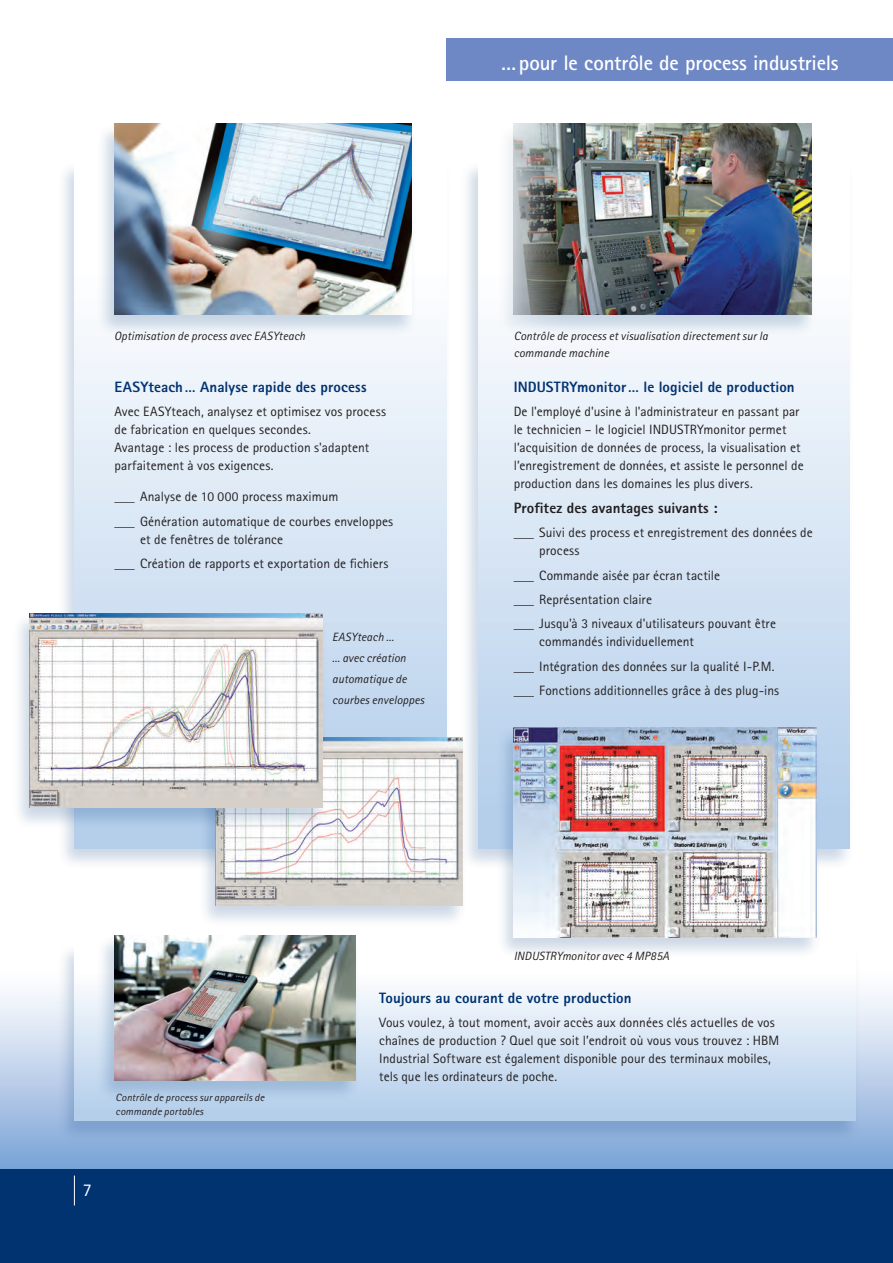
<style>
.page{position:relative;width:893px;height:1263px;background:#fff}
.page>*{position:absolute;margin:0;border:0;box-sizing:border-box;transform-origin:0 0}
.t1{font:700 21px "Agfa Rotis Sans Serif";letter-spacing:-.005em;color:#fff}
.t2{font:18px "Agfa Rotis Sans Serif";color:#fff}
.t3{font:800 15px "Agfa Rotis Sans Serif";letter-spacing:.005em;color:#013371}
.t4{font:800 15px "Agfa Rotis Sans Serif";letter-spacing:.005em;color:#231f20}
.t5{font:13.5px/18px "Rotis Sans Serif";letter-spacing:.005em;color:#231f20}
.t6{font:13.5px/24.5px "Rotis Sans Serif";letter-spacing:.005em;color:#231f20;scale:3 1}
.t7{font:italic 12px/20.9px "Rotis Sans Serif";letter-spacing:.01em;color:#231f20}
.t8{font:italic 10.5px/14px "Rotis Sans Serif";letter-spacing:.015em;color:#231f20}
</style>
<div class="page">
<svg style="left:0;top:993px;width:893px;height:176px;background:#98b9df"></svg>
<div style="left:57px;top:161px;width:395px;height:709px;background:#013b7f;opacity:.2"></div>
<svg style="left:75px;top:162px;width:372px;height:686px"></svg>
<div style="left:460px;top:161px;width:395px;height:710px;background:#013b7f;opacity:.2"></div>
<div style="left:478px;top:162px;width:372px;height:686px;background:linear-gradient(to bottom,#fff,#b1cdea)"></div>
<div style="left:197px;top:736px;width:270px;height:192px;background:#013b7f;opacity:.2"></div>
<img style="left:215px;top:737px;width:247px;height:169px">
<div style="left:12px;top:612px;width:316px;height:218px;background:#013b7f;opacity:.2"></div>
<img style="left:30px;top:613px;width:293px;height:195px">
<div style="left:496px;top:122px;width:320px;height:215px;background:#013b7f;opacity:.2"></div>
<img style="left:514px;top:123px;width:297px;height:192px">
<div style="left:96px;top:122px;width:321px;height:215px;background:#013b7f;opacity:.2"></div>
<img style="left:114px;top:123px;width:298px;height:192px">
<div style="left:57px;top:943px;width:804px;height:200px;background:#013b7f;opacity:.2"></div>
<div style="left:75px;top:944px;width:781px;height:176px;background:linear-gradient(to bottom,#fff,#b2cdea)"></div>
<div style="left:96px;top:934px;width:265px;height:168px;background:#013b7f;opacity:.2"></div>
<img style="left:114px;top:935px;width:242px;height:145px">
<div style="left:496px;top:726px;width:325px;height:234px;background:#013b7f;opacity:.2"></div>
<img style="left:514px;top:727px;width:302px;height:211px">
<div style="left:0;top:1169px;width:893px;height:94px;background:#013371"></div>
<hr style="left:74px;top:1175px;width:1px;height:30px;background:#fff">
<div style="left:447px;top:38px;width:446px;height:43px;background:#6d88c5"></div>
<h1 class="t1" style="left:501px;top:50px;width:339px">…pour le contrôle de process industriels</h1>
<p class="t7" style="left:114px;top:326px;width:193px">Optimisation de process avec EASYteach</p>
<p class="t3" style="left:115px;top:377px;width:254px">EASYteach… Analyse rapide des process</p>
<p class="t5" style="left:115px;top:403px;width:273px">Avec EASYteach, analysez et optimisez vos process de fabrication en quelques secondes.<br>Avantage : les process de production s'adaptent parfaitement à vos exigences.</p>
<p class="t6" style="left:115px;top:484px;width:94px">_ Analyse de 10 000 process maximum<br>_ Génération automatique de courbes enveloppes</p>
<p class="t5" style="left:115px;top:527px;width:275px;line-height:24.5px;text-indent:26px">et de fenêtres de tolérance<br>_ Création de rapports et exportation de fichiers</p>
<p class="t7" style="left:332px;top:627px;width:94px">EASYteach ...<br>... avec création automatique de courbes enveloppes</p>
<p class="t7" style="left:514px;top:328px;width:256px;line-height:16.5px">Contrôle de process et visualisation directement sur la commande machine</p>
<p class="t3" style="left:514px;top:377px;width:282px">INDUSTRYmonitor… le logiciel de production</p>
<p class="t5" style="left:514px;top:403px;width:292px">De l'employé d'usine à l'administrateur en passant par le technicien – le logiciel INDUSTRYmonitor permet l’acquisition de données de process, la visualisation et l’enregistrement de données, et assiste le personnel de production dans les domaines les plus divers.</p>
<p class="t4" style="left:514px;top:498px;width:205px">Profitez des avantages suivants :</p>
<p class="t6" style="left:539px;top:523px;width:93px;line-height:18px;text-indent:-26px">_ Suivi des process et enregistrement des données de process</p>
<p class="t6" style="left:514px;top:563px;width:89px">_ Commande aisée par écran tactile<br>_ Représentation claire<br>_ Jusqu'à 3 niveaux d'utilisateurs pouvant être</p>
<p class="t5" style="left:514px;top:629px;width:267px;line-height:24.5px;text-indent:26px">commandés individuellement<br>_ Intégration des données sur la qualité I-P.M. _ Fonctions additionnelles grâce à des plug-ins</p>
<p class="t8" style="left:116px;top:1091px;width:150px">Contrôle de process sur appareils de commande portables</p>
<h2 class="t2" style="left:83px;top:1179px;width:10px">7</h2>
<p class="t7" style="left:514px;top:946px;width:157px">INDUSTRYmonitor avec 4 MP85A</p>
<p class="t3" style="left:379px;top:988px;width:254px">Toujours au courant de votre production</p>
<p class="t5" style="left:379px;top:1013px;width:401px">Vous voulez, à tout moment, avoir accès aux données clés actuelles de vos chaînes de production ? Quel que soit l’endroit où vous vous trouvez : HBM Industrial Software est également disponible pour des terminaux mobiles, tels que les ordinateurs de poche.</p>
</div>
